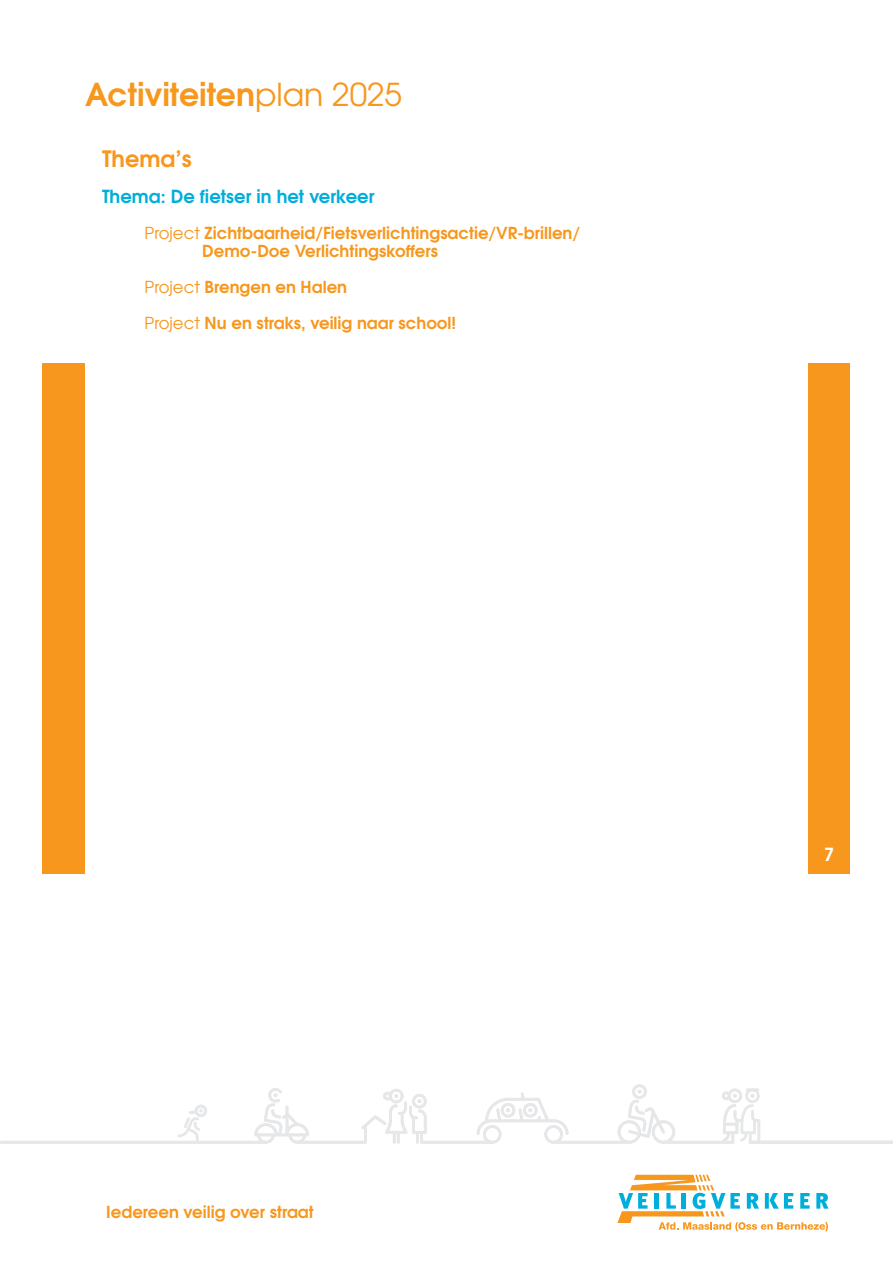
<style>
.page{position:relative;width:893px;height:1263px;background:#fff}
.page>*{position:absolute;margin:0;border:0;box-sizing:border-box;transform-origin:0 0}
.t1{font:700 31.5px "Te X Gyre Adventor";color:#f7971d}
.t2{font:700 22.5px "Te X Gyre Adventor";color:#f7971d}
.t3{font:700 18px "Te X Gyre Adventor";color:#00aedc}
.t4{font:700 18px "Te X Gyre Adventor";color:#fff}
.t5{font:700 16.5px/18px "Te X Gyre Adventor";color:#f7971d}
.s1{font-weight:400}
</style>
<div class="page">
<svg style="left:617px;top:1175px;width:211px;height:56px"></svg>
<div style="left:43px;top:363px;width:807px;height:510px;background:#f7971d"></div>
<div style="left:85px;top:361px;width:723px;height:524px;background:#fff"></div>
<hr style="left:0;top:1141px;width:267px;height:3px;background:#e6e7e9">
<svg style="left:177px;top:1084px;width:716px;height:60px"></svg>
<h1 class="t1" style="left:85px;top:68px;width:318px">Activiteiten<span class="s1">plan 2025</span></h1>
<h2 class="t2" style="left:102px;top:139px;width:91px">Thema’s</h2>
<p class="t3" style="left:102px;top:181px;width:274px">Thema: De fietser in het verkeer</p>
<p class="t5" style="left:202px;top:222px;width:379px;text-indent:-58px"><span class="s1">Project</span> Zichtbaarheid/Fietsverlichtingsactie/VR-brillen/<br>Demo-Doe Verlichtingskoffers</p>
<p class="t5" style="left:145px;top:267px;width:313px;line-height:36px"><span class="s1">Project</span> Brengen en Halen<br><span class="s1">Project</span> Nu en straks, veilig naar school!</p>
<p class="t5" style="left:106px;top:1201px;width:209px">Iedereen veilig over straat</p>
<p class="t4" style="left:824px;top:839px;width:12px">7</p>
</div>
